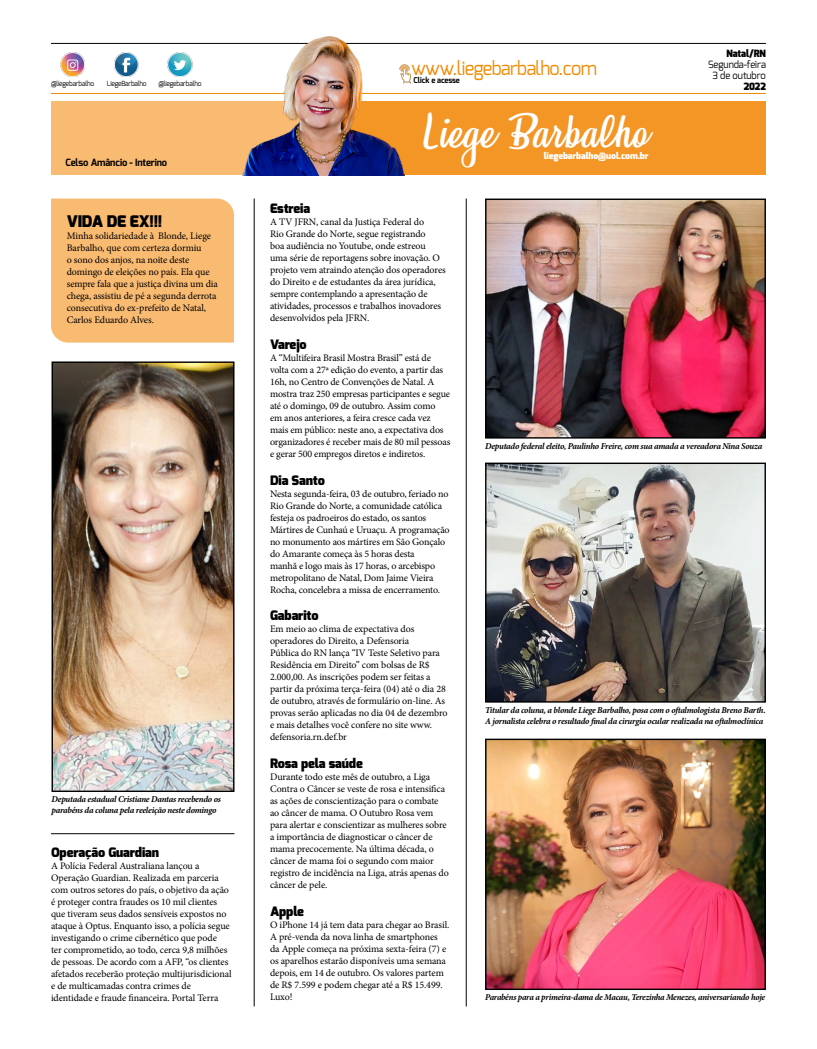
<style>
.page{position:relative;width:817px;height:1049px;background:#fff}
.page>*{position:absolute;margin:0;border:0;box-sizing:border-box;transform-origin:0 0}
.t1{font:41px "Honeymoon Personal Use";color:#fff}
.t2{font:19.1px "Exo";letter-spacing:-.03em;color:#f08a00;scale:.95 1}
.t3{font:900 16px "Exo";letter-spacing:-.01em;color:#000}
.t4{font:900 13px "Exo";letter-spacing:-.01em;color:#000}
.t5{font:10px/12px "Minion Pro";letter-spacing:-.015em;color:#000}
.t6{font:10px/11px "Exo";letter-spacing:-.01em;color:#000;text-align:center;scale:.95 1}
.t7{font:700 10px "Exo";letter-spacing:-.01em;color:#000;scale:.95 1}
.t8{font:900 10px "Exo";letter-spacing:-.01em;color:#000;scale:.95 1}
.t9{font:italic 700 9px/10.8px "Minion Pro";letter-spacing:-.03em;color:#000}
.t10{font:italic 700 9px "Minion Pro";letter-spacing:-.03em;color:#000;scale:.96 1}
.t11{font:900 9px "Exo";letter-spacing:-.01em;color:#fff}
.t12{font:700 8px "Exo";letter-spacing:-.01em;color:#000;scale:.95 1}
.t13{font:7px "Exo";letter-spacing:-.03em;color:#000;scale:.95 1}
</style>
<div class="page">
<hr style="left:51px;top:43px;width:714px;height:1px;background:#000">
<hr style="left:51px;top:93px;width:714px;height:1px;background:#f08a00">
<img style="left:60px;top:52px;width:25px;height:24px">
<img style="left:114px;top:52px;width:25px;height:24px">
<img style="left:168px;top:52px;width:24px;height:24px">
<div style="left:51px;top:101px;width:595px;height:74px;background:#f9ba72"></div>
<div style="left:329px;top:101px;width:436px;height:74px;background:#f39626"></div>
<img style="left:217px;top:36px;width:209px;height:139px">
<img style="left:394px;top:63px;width:21px;height:21px">
<div style="left:51px;top:199px;width:183px;height:144px;background:#f9ba72"></div>
<hr style="left:254px;top:199px;width:1px;height:807px;background:#000">
<hr style="left:466px;top:199px;width:1px;height:807px;background:#000">
<hr style="left:51px;top:833px;width:183px;height:1px;background:#000">
<img style="left:487px;top:741px;width:276px;height:247px">
<div style="left:485px;top:739px;width:280px;height:251px;border:1px solid #000"></div>
<img style="left:487px;top:465px;width:276px;height:236px">
<div style="left:485px;top:463px;width:280px;height:240px;border:1px solid #000"></div>
<img style="left:487px;top:201px;width:276px;height:236px">
<div style="left:485px;top:199px;width:280px;height:240px;border:1px solid #000"></div>
<img style="left:53px;top:363px;width:179px;height:427px">
<div style="left:51px;top:361px;width:183px;height:431px;border:1px solid #000"></div>
<p class="t13" style="left:51px;top:79px;width:47px">@liegebarbalho</p>
<p class="t13" style="left:107px;top:79px;width:43px">LiegeBarbalho</p>
<p class="t13" style="left:158px;top:79px;width:47px">@liegebarbalho</p>
<p class="t7" style="left:65px;top:155px;width:109px">Celso Amâncio - Interino</p>
<h3 class="t3" style="left:67px;top:211px;width:97px">VIDA DE EX!!!</h3>
<p class="t5" style="left:67px;top:229px;width:153px">Minha solidariedade à Blonde, Liege Barbalho, que com certeza dormiu<br>o sono dos anjos, na noite deste domingo de eleições no país. Ela que sempre fala que a justiça divina um dia chega, assistiu de pé a segunda derrota consecutiva do ex-prefeito de Natal, Carlos Eduardo Alves.</p>
<p class="t9" style="left:51px;top:794px;width:171px">Deputada estadual Cristiane Dantas recebendo os parabéns da coluna pela reeleição neste domingo</p>
<h3 class="t4" style="left:51px;top:844px;width:109px">Operação Guardian</h3>
<p class="t5" style="left:51px;top:860px;width:182px">A Polícia Federal Australiana lançou a Operação Guardian. Realizada em parceria com outros setores do país, o objetivo da ação é proteger contra fraudes os 10 mil clientes que tiveram seus dados sensíveis expostos no ataque à Optus. Enquanto isso, a polícia segue investigando o crime cibernético que pode<br>ter comprometido, ao todo, cerca 9,8 milhões de pessoas. De acordo com a AFP, “os clientes afetados receberão proteção multijurisdicional e de multicamadas contra crimes de identidade e fraude financeira. Portal Terra</p>
<h2 class="t2" style="left:411px;top:56px;width:197px">www.liegebarbalho.com</h2>
<p class="t12" style="left:413px;top:75px;width:50px">Click e acesse</p>
<h1 class="t1" style="left:424px;top:108px;width:225px">Liege Barbalho</h1>
<p class="t11" style="left:543px;top:150px;width:106px">liegebarbalho@uol.com.br</p>
<p class="t8" style="left:726px;top:47px;width:43px">Natal/RN</p>
<p class="t6" style="left:708px;top:59px;width:62px">Segunda-feira<br>3 de outubro</p>
<p class="t8" style="left:743px;top:80px;width:25px">2022</p>
<h3 class="t4" style="left:270px;top:200px;width:42px">Estreia</h3>
<p class="t5" style="left:270px;top:216px;width:177px">A TV JFRN, canal da Justiça Federal do<br>Rio Grande do Norte, segue registrando<br>boa audiência no Youtube, onde estreou uma série de reportagens sobre inovação. O projeto vem atraindo atenção dos operadores do Direito e de estudantes da área jurídica, sempre contemplando a apresentação de atividades, processos e trabalhos inovadores desenvolvidos pela JFRN.</p>
<h3 class="t4" style="left:270px;top:336px;width:38px">Varejo</h3>
<p class="t5" style="left:270px;top:352px;width:182px">A “Multifeira Brasil Mostra Brasil” está de volta com a 27ª edição do evento, a partir das 16h, no Centro de Convenções de Natal. A mostra traz 250 empresas participantes e segue até o domingo, 09 de outubro. Assim como<br>em anos anteriores, a feira cresce cada vez mais em público: neste ano, a expectativa dos organizadores é receber mais de 80 mil pessoas e gerar 500 empregos diretos e indiretos.</p>
<h3 class="t4" style="left:270px;top:472px;width:56px">Dia Santo</h3>
<p class="t5" style="left:270px;top:487px;width:181px">Nesta segunda-feira, 03 de outubro, feriado no Rio Grande do Norte, a comunidade católica festeja os padroeiros do estado, os santos Mártires de Cunhaú e Uruaçu. A programação no monumento aos mártires em São Gonçalo do Amarante começa às 5 horas desta<br>manhã e logo mais às 17 horas, o arcebispo metropolitano de Natal, Dom Jaime Vieira Rocha, concelebra a missa de encerramento.</p>
<h3 class="t4" style="left:270px;top:607px;width:50px">Gabarito</h3>
<p class="t5" style="left:270px;top:623px;width:179px">Em meio ao clima de expectativa dos operadores do Direito, a Defensoria<br>Pública do RN lança “IV Teste Seletivo para Residência em Direito” com bolsas de R$ 2.000,00. As inscrições podem ser feitas a partir da próxima terça-feira (04) até o dia 28 de outubro, através de formulário on-line. As provas serão aplicadas no dia 04 de dezembro e mais detalhes você confere no site www. defensoria.rn.def.br</p>
<h3 class="t4" style="left:270px;top:755px;width:94px">Rosa pela saúde</h3>
<p class="t5" style="left:270px;top:771px;width:180px">Durante todo este mês de outubro, a Liga Contra o Câncer se veste de rosa e intensifica as ações de conscientização para o combate ao câncer de mama. O Outubro Rosa vem para alertar e conscientizar as mulheres sobre a importância de diagnosticar o câncer de mama precocemente. Na última década, o câncer de mama foi o segundo com maior registro de incidência na Liga, atrás apenas do câncer de pele.</p>
<h3 class="t4" style="left:270px;top:902px;width:36px">Apple</h3>
<p class="t5" style="left:270px;top:918px;width:181px">O iPhone 14 já tem data para chegar ao Brasil.<br>A pré-venda da nova linha de smartphones da Apple começa na próxima sexta-feira (7) e os aparelhos estarão disponíveis uma semana depois, em 14 de outubro. Os valores partem de R$ 7.599 e podem chegar até a R$ 15.499.<br>Luxo!</p>
<p class="t9" style="left:485px;top:440px;width:279px">Deputado federal eleito, Paulinho Freire, com sua amada a vereadora Nina Souza</p>
<p class="t9" style="left:485px;top:704px;width:282px">Titular da coluna, a blonde Liege Barbalho, posa com o oftalmologista Breno Barth.<br>A jornalista celebra o resultado final da cirurgia ocular realizada na oftalmoclínica</p>
<p class="t10" style="left:485px;top:991px;width:293px">Parabéns para a primeira-dama de Macau, Terezinha Menezes, aniversariando hoje</p>
</div>
